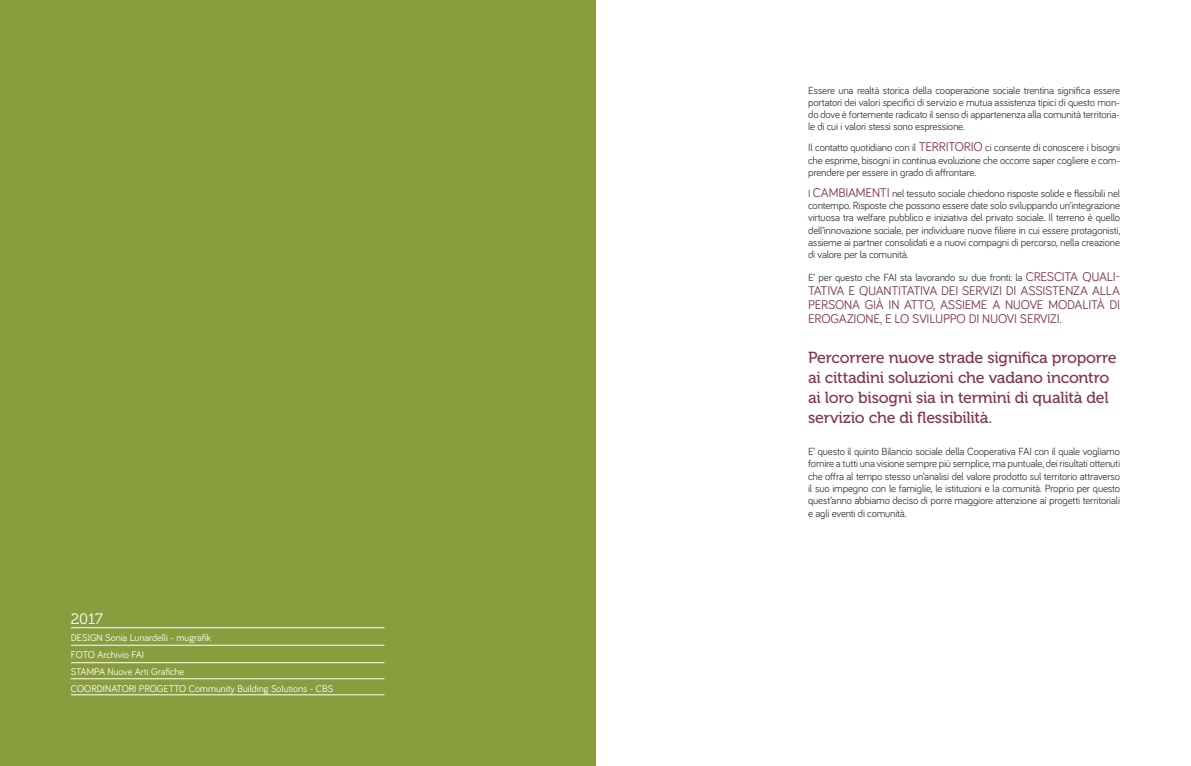
<style>
.page{position:relative;width:1191px;height:766px;background:#fff}
.page>*{position:absolute;margin:0;border:0;box-sizing:border-box;transform-origin:0 0}
.t1{font:16px/20px "Museo 500";letter-spacing:-.02em;color:#853450}
.t2{font:15px "Museo 300";color:#fff}
.t3{font:13px/14px "Bariol";letter-spacing:-.015em;color:#853450;text-align:justify}
.t4{font:10.7px/12.3px "Bariol";letter-spacing:-.02em;color:#3c3c3b;text-align:justify}
.t5{font:10px/17px "Bariol";color:#fff}
.s1{font-size:13px;color:#853450}
</style>
<div class="page">
<div style="left:0;top:0;width:595px;height:765px;background:#899c3e"></div>
<hr style="left:71px;top:627px;width:313px;height:1px;background:#fff">
<hr style="left:71px;top:644px;width:313px;height:1px;background:#fff">
<hr style="left:71px;top:662px;width:313px;height:1px;background:#fff">
<hr style="left:71px;top:694px;width:313px;height:1px;background:#fff">
<hr style="left:71px;top:678px;width:313px;height:1px;background:#fff">
<h2 class="t2" style="left:71px;top:610px;width:33px">2017</h2>
<p class="t5" style="left:71px;top:628px;width:264px">DESIGN Sonia Lunardelli - mugrafik<br>FOTO Archivio FAI<br>STAMPA Nuove Arti Grafiche<br>COORDINATORI PROGETTO Community Building Solutions - CBS</p>
<p class="t4" style="left:808px;top:83px;width:313px">Essere una realtà storica della cooperazione sociale trentina significa essere portatori dei valori specifici di servizio e mutua assistenza tipici di questo mon&shy;do dove è fortemente radicato il senso di appartenenza alla comunità territoria&shy;le di cui i valori stessi sono espressione.</p>
<p class="t4" style="left:808px;top:141px;width:313px">Il contatto quotidiano con il <span class="s1">TERRITORIO</span> ci consente di conoscere i bisogni che esprime, bisogni in continua evoluzione che occorre saper cogliere e com&shy;prendere per essere in grado di affrontare.</p>
<p class="t4" style="left:808px;top:186px;width:313px">I <span class="s1">CAMBIAMENTI</span> nel tessuto sociale chiedono risposte solide e flessibili nel contempo. Risposte che possono essere date solo sviluppando un’integrazione virtuosa tra welfare pubblico e iniziativa del privato sociale. Il terreno è quello dell’innovazione sociale, per individuare nuove filiere in cui essere protagonisti, assieme ai partner consolidati e a nuovi compagni di percorso, nella creazione di valore per la comunità.</p>
<p class="t4" style="left:808px;top:270px;width:313px">E’ per questo che FAI sta lavorando su due fronti: la <span class="s1">CRESCITA QUALI-</span></p>
<p class="t3" style="left:808px;top:283px;width:313px">TATIVA E QUANTITATIVA DEI SERVIZI DI ASSISTENZA ALLA PERSONA GIÀ IN ATTO, ASSIEME A NUOVE MODALITÀ DI EROGAZIONE, E LO SVILUPPO DI NUOVI SERVIZI.</p>
<h1 class="t1" style="left:808px;top:347px;width:310px">Percorrere nuove strade significa proporre ai cittadini soluzioni che vadano incontro ai loro bisogni sia in termini di qualità del servizio che di flessibilità.</h1>
<p class="t4" style="left:808px;top:444px;width:313px">E’ questo il quinto Bilancio sociale della Cooperativa FAI con il quale vogliamo fornire a tutti una visione sempre più semplice, ma puntuale, dei risultati ottenuti che offra al tempo stesso un’analisi del valore prodotto sul territorio attraverso il suo impegno con le famiglie, le istituzioni e la comunità. Proprio per questo quest’anno abbiamo deciso di porre maggiore attenzione ai progetti territoriali e agli eventi di comunità.</p>
</div>
